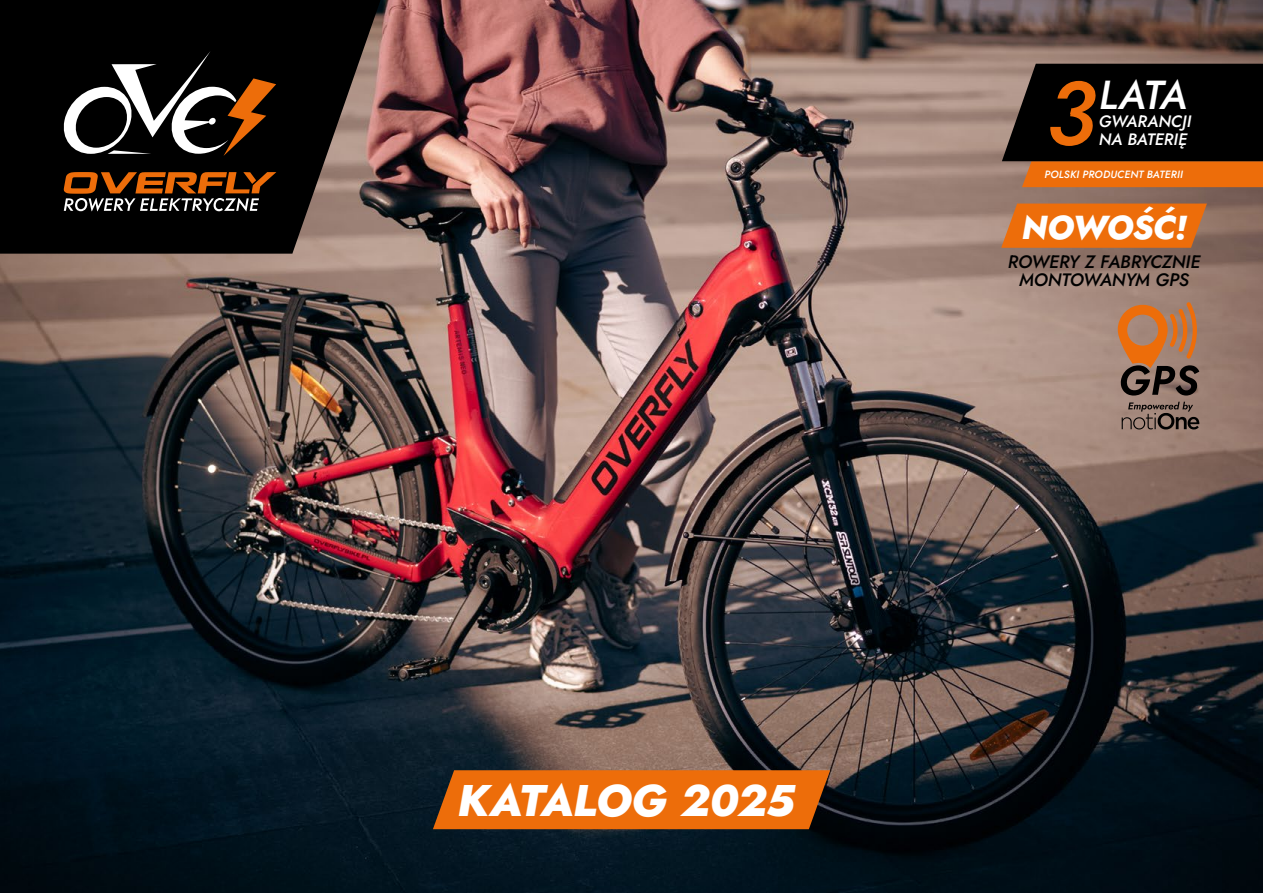
<style>
.page{position:relative;width:1263px;height:893px;background:#fff}
.page>*{position:absolute;margin:0;border:0;box-sizing:border-box;transform-origin:0 0}
.t1{font:italic 500 90px "Jost";color:#ed6d0a}
.t2{font:italic 800 44.25px "Jost";letter-spacing:-.02em;color:#fff}
.t3{font:italic 500 40.5px "Jost";color:#fff}
.t4{font:italic 800 33.3px "Jost";letter-spacing:-.025em;color:#fff}
.t5{font:italic 500 18px/18px "Jost";letter-spacing:-.01em;color:#000;text-align:center}
.t6{font:italic 500 16.5px/18px "Jost";letter-spacing:-.005em;color:#fff}
.t7{font:italic 500 10.5px "Jost";letter-spacing:.015em;color:#fff}
</style>
<div class="page">
<img style="left:0;top:0;width:1263px;height:893px">
<svg style="left:0;top:0;width:381px;height:254px;fill:#000"></svg>
<svg style="left:433px;top:770px;width:397px;height:59px"></svg>
<svg style="left:1001px;top:204px;width:206px;height:44px"></svg>
<div style="left:65px;top:52px;width:214px;height:162px;background:#000"></div>
<svg style="left:61px;top:51px;width:215px;height:105px"></svg>
<svg style="left:64px;top:172px;width:212px;height:39px"></svg>
<svg style="left:1002px;top:64px;width:261px;height:123px"></svg>
<svg style="left:1118px;top:302px;width:81px;height:94px"></svg>
<svg style="left:1122px;top:402px;width:77px;height:27px"></svg>
<h2 class="t2" style="left:457px;top:770px;width:339px">KATALOG 2025</h2>
<h1 class="t1" style="left:1044px;top:52px;width:52px">3</h1>
<h3 class="t3" style="left:1099px;top:67px;width:90px">LATA</h3>
<p class="t6" style="left:1099px;top:112px;width:94px">GWARANCJI<br>NA BATERIĘ</p>
<p class="t7" style="left:1044px;top:167px;width:140px">POLSKI PRODUCENT BATERII</p>
<h3 class="t4" style="left:1021px;top:204px;width:167px">NOWOŚĆ!</h3>
<p class="t5" style="left:1008px;top:253px;width:194px">ROWERY Z FABRYCZNIE<br>MONTOWANYM GPS</p>
</div>
